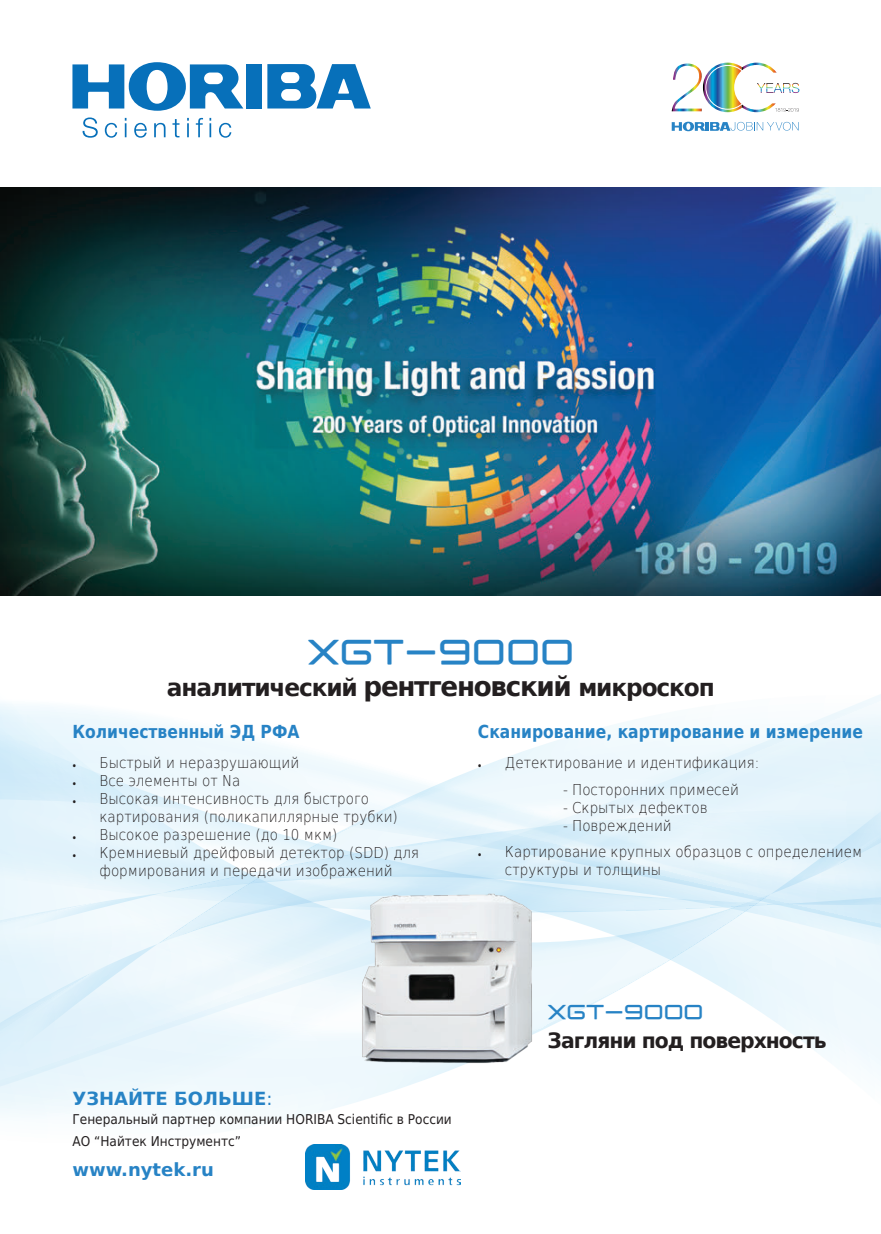
<style>
.page{position:relative;width:881px;height:1234px;background:#fff}
.page>*{position:absolute;margin:0;border:0;box-sizing:border-box;transform-origin:0 0}
.t1{font:36px "Popstarregular";color:#2783c5}
.t2{font:700 24px "DejaVu Sans";letter-spacing:-.05em;color:#231f20}
.t3{font:700 21px "DejaVu Sans";letter-spacing:-.05em;color:#231f20}
.t4{font:21px "Popstarregular";color:#2783c5}
.t5{font:700 18px "DejaVu Sans Condensed";color:#2783c5;scale:.96 1}
.t6{font:700 18px "DejaVu Sans";color:#2783c5}
.t7{font:200 15px/18px "DejaVu Sans";color:#231f20;scale:.9 1}
.t8{font:13.5px/21.6px "DejaVu Sans Condensed";color:#231f20}
.s1{font-size:27px}
.s2{font-family:"Adobe Arabic";font-weight:400}
.s3{font-weight:400}
</style>
<div class="page">
<svg style="left:1px;top:955px;width:879px;height:158px"></svg>
<svg style="left:1px;top:698px;width:879px;height:257px"></svg>
<div style="left:246px;top:64px;width:15px;height:44px;background:#0770ba"></div>
<svg style="left:72px;top:62px;width:171px;height:49px"></svg>
<svg style="left:267px;top:64px;width:103px;height:44px"></svg>
<svg style="left:82px;top:117px;width:16px;height:21px"></svg>
<svg style="left:105px;top:123px;width:12px;height:15px"></svg>
<svg style="left:125px;top:118px;width:1px;height:19px"></svg>
<svg style="left:134px;top:123px;width:13px;height:15px"></svg>
<svg style="left:154px;top:123px;width:11px;height:14px"></svg>
<svg style="left:172px;top:119px;width:7px;height:18px"></svg>
<svg style="left:187px;top:118px;width:2px;height:19px"></svg>
<svg style="left:196px;top:118px;width:7px;height:19px"></svg>
<svg style="left:209px;top:118px;width:2px;height:19px"></svg>
<svg style="left:219px;top:123px;width:12px;height:15px"></svg>
<svg style="left:671px;top:122px;width:127px;height:9px"></svg>
<img style="left:671px;top:63px;width:128px;height:49px">
<div style="left:705px;top:65px;width:44px;height:45px;border:1px solid #fff;border-radius:50%"></div>
<img style="left:1px;top:187px;width:879px;height:408px">
<img style="left:354px;top:888px;width:187px;height:179px">
<img style="left:306px;top:1144px;width:154px;height:44px">
<h1 class="t1" style="left:307px;top:634px;width:269px">XGT-9000</h1>
<h2 class="t2" style="left:167px;top:667px;width:549px">аналитический <span class="s1">рентгеновский</span> микроскоп</h2>
<p class="t5" style="left:72px;top:716px;width:238px">Количественный ЭД РФА</p>
<p class="t7" style="left:72px;top:753px;width:253px"><span class="s2">•</span> Быстрый и неразрушающий</p>
<p class="t7" style="left:72px;top:771px;width:188px"><span class="s2">•</span> Все элементы от Na</p>
<p class="t7" style="left:99px;top:789px;width:333px;text-indent:-27px"><span class="s2">•</span> Высокая интенсивность для быстрого картирования (поликапиллярные трубки)</p>
<p class="t7" style="left:72px;top:825px;width:296px"><span class="s2">•</span> Высокое разрешение (до 10 мкм)</p>
<p class="t7" style="left:72px;top:843px;width:386px;text-align:center"><span class="s2">•</span> Кремниевый дрейфовый детектор (SDD) для формирования и передачи изображений</p>
<p class="t5" style="left:477px;top:716px;width:402px">Сканирование, картирование и измерение</p>
<p class="t7" style="left:477px;top:753px;width:314px"><span class="s2">•</span> Детектирование и идентификация:</p>
<p class="t7" style="left:563px;top:779px;width:197px">- Посторонних примесей</p>
<p class="t7" style="left:563px;top:797px;width:162px">- Скрытых дефектов</p>
<p class="t7" style="left:563px;top:815px;width:122px">- Повреждений</p>
<p class="t7" style="left:504px;top:842px;width:398px;text-indent:-27px"><span class="s2">•</span> Картирование крупных образцов с определением структуры и толщины</p>
<p class="t6" style="left:72px;top:1083px;width:201px">УЗНАЙТЕ БОЛЬШЕ<span class="s3">:</span></p>
<p class="t8" style="left:72px;top:1107px;width:381px">Генеральный партнер компании HORIBA Scientific в России<br>АО “Найтек Инструментс”</p>
<p class="t6" style="left:72px;top:1154px;width:143px">www.nytek.ru</p>
<h3 class="t4" style="left:547px;top:1002px;width:157px">XGT-9000</h3>
<h3 class="t3" style="left:547px;top:1022px;width:280px">Загляни под поверхность</h3>
</div>
